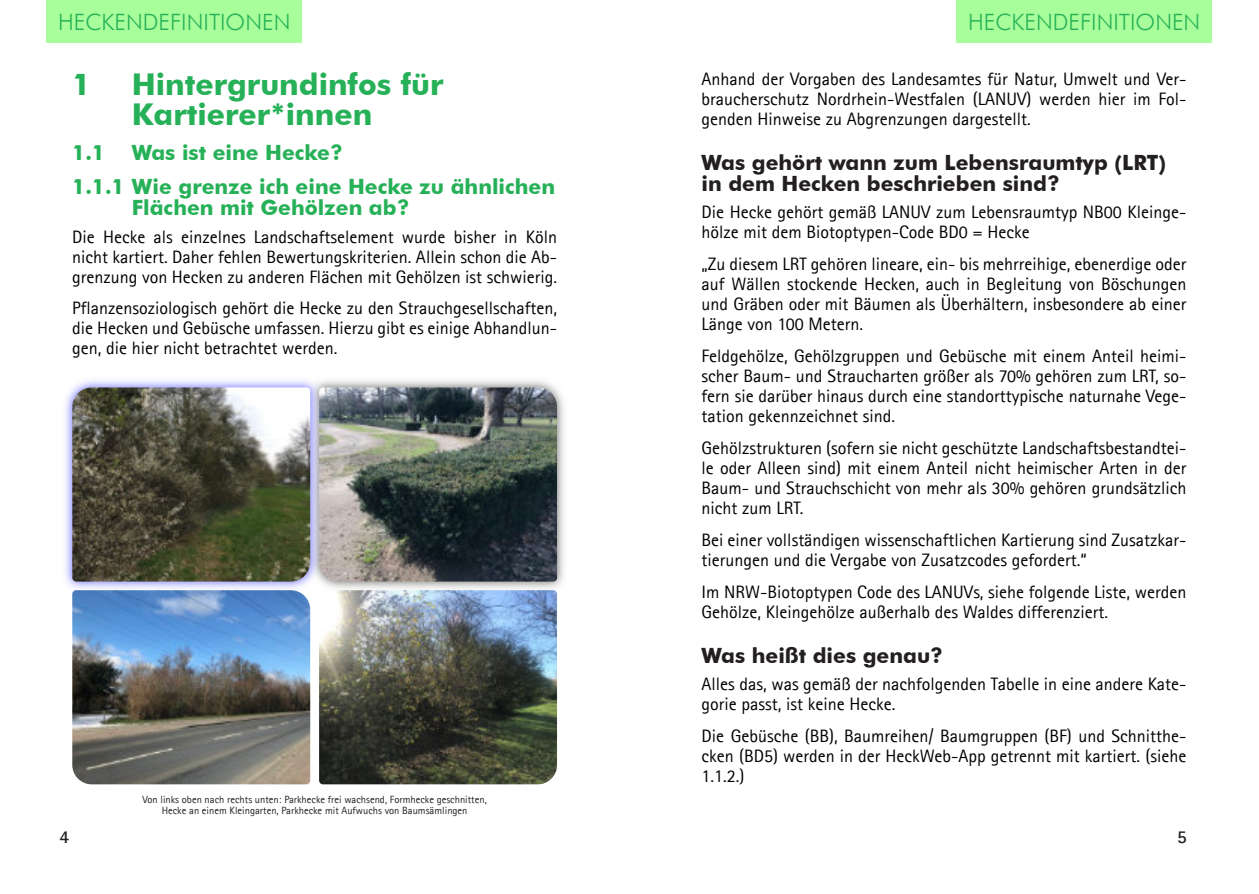
<style>
.page{position:relative;width:1259px;height:894px;background:#fff}
.page>*{position:absolute;margin:0;border:0;box-sizing:border-box;transform-origin:0 0}
.t1{font:700 30px/30px "Futura BT";color:#26b158}
.t2{font:300 22.5px "Futura BT";color:#26b158}
.t3{font:700 21px/21px "Futura BT";color:#231f20}
.t4{font:700 21px/34.5px "Futura BT";color:#26b158}
.t5{font:18px/20px "Agfa Rotis Sans Serif";color:#000;text-align:justify}
.t6{font:700 18px "Agfa Rotis Sans Serif";color:#231f20}
.t7{font:10.5px/10.8px "Agfa Rotis Sans Serif";color:#231f20;text-align:center}
</style>
<div class="page">
<img style="left:72px;top:592px;width:238px;height:192px">
<img style="left:319px;top:592px;width:238px;height:192px">
<img style="left:321px;top:380px;width:243px;height:212px">
<img style="left:321px;top:387px;width:236px;height:194px">
<img style="left:65px;top:380px;width:256px;height:212px">
<img style="left:72px;top:387px;width:238px;height:194px">
<div style="left:47px;top:0;width:255px;height:43px;background:#a8fe9a"></div>
<div style="left:957px;top:0;width:255px;height:43px;background:#a8fe9a"></div>
<p class="t2" style="left:58px;top:13px;width:234px">HECKENDEFINITIONEN</p>
<p class="t2" style="left:968px;top:13px;width:234px">HECKENDEFINITIONEN</p>
<h1 class="t1" style="left:72px;top:72px;width:20px">1</h1>
<h1 class="t1" style="left:132px;top:72px;width:313px">Hintergrundinfos für<br>Kartierer*innen</h1>
<p class="t4" style="left:72px;top:137px;width:34px">1.1</p>
<p class="t4" style="left:72px;top:137px;width:484px;text-indent:60px">Was ist eine Hecke?<br>1.1.1 Wie grenze ich eine Hecke zu ähnlichen</p>
<p class="t4" style="left:132px;top:192px;width:279px">Flächen mit Gehölzen ab?</p>
<p class="t5" style="left:72px;top:227px;width:486px">Die Hecke als einzelnes Landschaftselement wurde bisher in Köln nicht kartiert. Daher fehlen Bewertungskriterien. Allein schon die Ab&shy;grenzung von Hecken zu anderen Flächen mit Gehölzen ist schwierig.</p>
<p class="t5" style="left:72px;top:299px;width:486px">Pflanzensoziologisch gehört die Hecke zu den Strauchgesellschaften, die Hecken und Gebüsche umfassen. Hierzu gibt es einige Abhandlun&shy;gen, die hier nicht betrachtet werden.</p>
<p class="t7" style="left:142px;top:794px;width:346px">Von links oben nach rechts unten: Parkhecke frei wachsend, Formhecke geschnitten,<br>Hecke an einem Kleingarten, Parkhecke mit Aufwuchs von Baumsämlingen</p>
<p class="t5" style="left:702px;top:70px;width:486px">Anhand der Vorgaben des Landesamtes für Natur, Umwelt und Ver&shy;braucherschutz Nordrhein-Westfalen (LANUV) werden hier im Fol&shy;genden Hinweise zu Abgrenzungen dargestellt.</p>
<p class="t3" style="left:702px;top:154px;width:466px">Was gehört wann zum Lebensraumtyp (LRT) in dem Hecken beschrieben sind?</p>
<p class="t5" style="left:702px;top:203px;width:486px">Die Hecke gehört gemäß LANUV zum Lebensraumtyp NB00 Kleinge&shy;hölze mit dem Biotoptypen-Code BD0 = Hecke</p>
<p class="t5" style="left:702px;top:255px;width:486px">„Zu diesem LRT gehören lineare, ein- bis mehrreihige, ebenerdige oder auf Wällen stockende Hecken, auch in Begleitung von Böschungen und Gräben oder mit Bäumen als Überhältern, insbesondere ab einer Länge von 100 Metern.</p>
<p class="t5" style="left:702px;top:347px;width:486px">Feldgehölze, Gehölzgruppen und Gebüsche mit einem Anteil heimi&shy;scher Baum- und Straucharten größer als 70% gehören zum LRT, so&shy;fern sie darüber hinaus durch eine standorttypische naturnahe Vege&shy;tation gekennzeichnet sind.</p>
<p class="t5" style="left:702px;top:438px;width:486px">Gehölzstrukturen (sofern sie nicht geschützte Landschaftsbestandtei&shy;le oder Alleen sind) mit einem Anteil nicht heimischer Arten in der Baum- und Strauchschicht von mehr als 30% gehören grundsätzlich nicht zum LRT.</p>
<p class="t5" style="left:702px;top:530px;width:486px">Bei einer vollständigen wissenschaftlichen Kartierung sind Zusatzkar&shy;tierungen und die Vergabe von Zusatzcodes gefordert.“</p>
<p class="t5" style="left:702px;top:582px;width:486px">Im NRW-Biotoptypen Code des LANUVs, siehe folgende Liste, werden<br>Gehölze, Kleingehölze außerhalb des Waldes differenziert.</p>
<p class="t3" style="left:702px;top:646px;width:243px">Was heißt dies genau?</p>
<p class="t5" style="left:702px;top:674px;width:486px">Alles das, was gemäß der nachfolgenden Tabelle in eine andere Kate&shy;gorie passt, ist keine Hecke.</p>
<p class="t5" style="left:702px;top:726px;width:486px">Die Gebüsche (BB), Baumreihen/ Baumgruppen (BF) und Schnitthe&shy;cken (BD5) werden in der HeckWeb-App getrennt mit kartiert. (siehe 1.1.2.)</p>
<p class="t6" style="left:60px;top:829px;width:11px">4</p>
<p class="t6" style="left:1177px;top:829px;width:11px">5</p>
</div>
